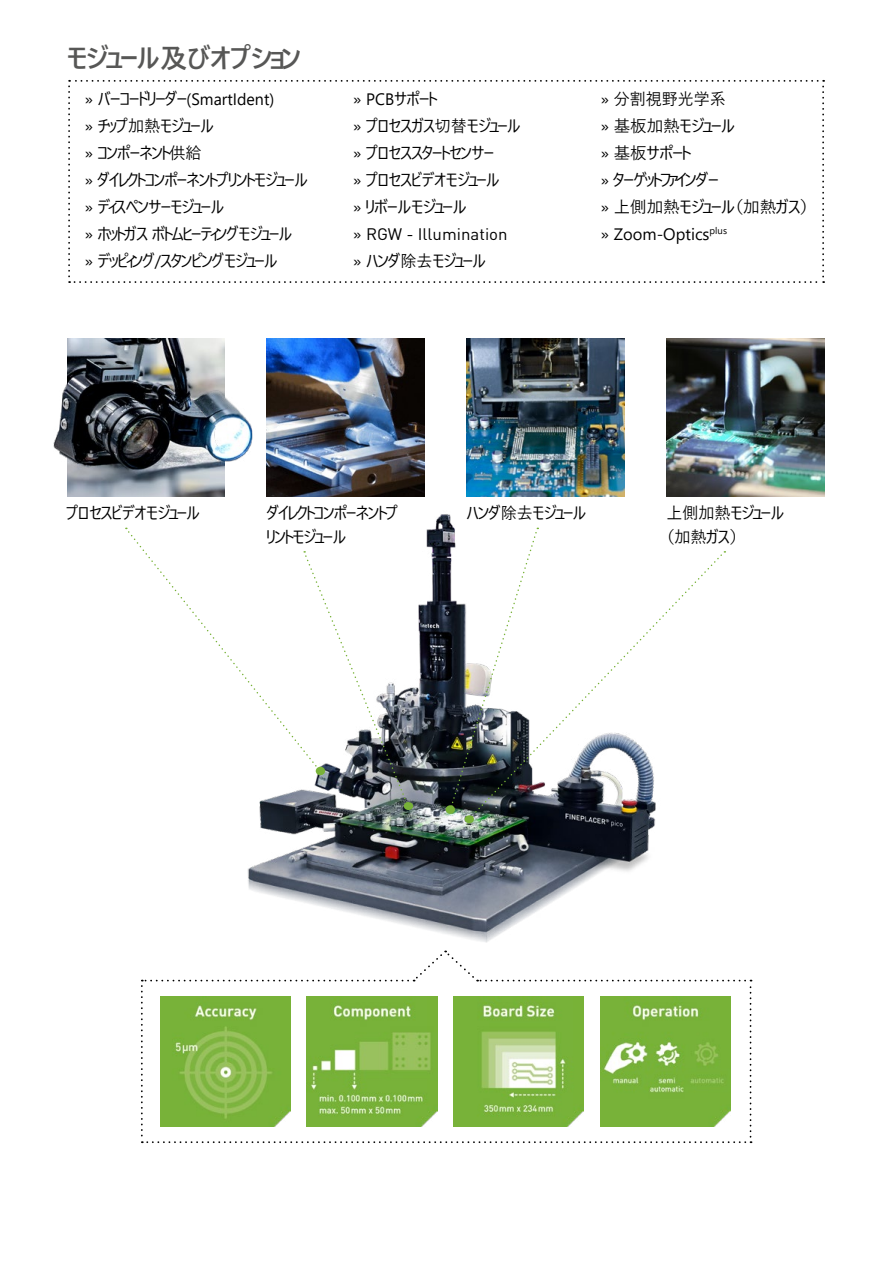
<style>
.page{position:relative;width:893px;height:1263px;background:#fff}
.page>*{position:absolute;margin:0;border:0;box-sizing:border-box;transform-origin:0 0}
.t1{font:700 27px "Yu Gothic UI";letter-spacing:-.045em;color:#575756}
.t2{font:16.5px/27px "Yu Gothic UI";letter-spacing:-.095em;color:#000}
.t3{font:16.5px/27px "Yu Gothic UI";letter-spacing:-.055em;color:#000}
.t4{font:16.5px/27px "Yu Gothic UI";letter-spacing:-.01em;color:#000}
.t5{font:16.5px/24px "Yu Gothic UI";letter-spacing:-.035em;color:#000}
.t6{font:16.5px "DIN Pro";color:#000}
.t7{font:16.5px "Yu Gothic UI";letter-spacing:-.12em;color:#000}
.t8{font:16.5px "Yu Gothic UI";letter-spacing:-.125em;color:#000}
.s1{font-family:"Yu Gothic UI"}
</style>
<div class="page">
<img style="left:247px;top:514px;width:409px;height:428px">
<svg style="left:68px;top:80px;width:756px;height:203px"></svg>
<svg style="left:141px;top:950px;width:610px;height:193px"></svg>
<img style="left:467px;top:339px;width:157px;height:157px">
<img style="left:53px;top:338px;width:200px;height:157px">
<img style="left:666px;top:339px;width:158px;height:157px">
<img style="left:267px;top:339px;width:157px;height:157px">
<svg style="left:128px;top:530px;width:191px;height:239px"></svg>
<svg style="left:304px;top:551px;width:104px;height:253px"></svg>
<div style="left:404px;top:802px;width:9px;height:8px;background:#78b238;border-radius:50%"></div>
<img style="left:450px;top:528px;width:88px;height:279px">
<div style="left:446px;top:805px;width:9px;height:9px;background:#78b238;border-radius:50%"></div>
<svg style="left:471px;top:553px;width:251px;height:264px"></svg>
<div style="left:465px;top:815px;width:9px;height:8px;background:#78b238;border-radius:50%"></div>
<img style="left:160px;top:997px;width:130px;height:130px">
<img style="left:307px;top:997px;width:130px;height:130px">
<img style="left:600px;top:997px;width:131px;height:130px">
<img style="left:454px;top:997px;width:130px;height:130px">
<h1 class="t1" style="left:67px;top:43px;width:236px">モジュール及びオプション</h1>
<p class="t2" style="left:85px;top:83px;width:224px">» バーコードリーダー(SmartIdent)<br>» チップ加熱モジュール<br>» コンポーネント供給<br>» ダイレクトコンポーネントプリントモジュール» ディスペンサーモジュール<br>» ホットガス ボトムヒーティングモジュール<br>» デッピィング/スタンピングモジュール</p>
<p class="t3" style="left:353px;top:83px;width:169px">» PCBサポート<br>» プロセスガス切替モジュール» プロセススタートセンサー<br>» プロセスビデオモジュール<br>» リボールモジュール</p>
<p class="t6" style="left:353px;top:223px;width:156px"><span class="s1">»</span> RGW - Illumination</p>
<p class="t3" style="left:353px;top:245px;width:134px">» ハンダ除去モジュール</p>
<p class="t4" style="left:601px;top:83px;width:217px">» 分割視野光学系<br>» 基板加熱モジュール<br>» 基板サポート<br>» ターゲットファインダー<br>» 上側加熱モジュール（加熱ガス）» Zoom-Optics<sup>plus</sup></p>
<p class="t5" style="left:66px;top:499px;width:135px">プロセスビデオモジュール</p>
<p class="t5" style="left:658px;top:499px;width:127px;text-indent:8px">上側加熱モジュール（加熱ガス）</p>
<p class="t7" style="left:266px;top:498px;width:133px">ダイレクトコンポーネントプ</p>
<p class="t3" style="left:466px;top:497px;width:121px">ハンダ除去モジュール</p>
<p class="t8" style="left:266px;top:522px;width:82px">リントモジュール</p>
</div>
